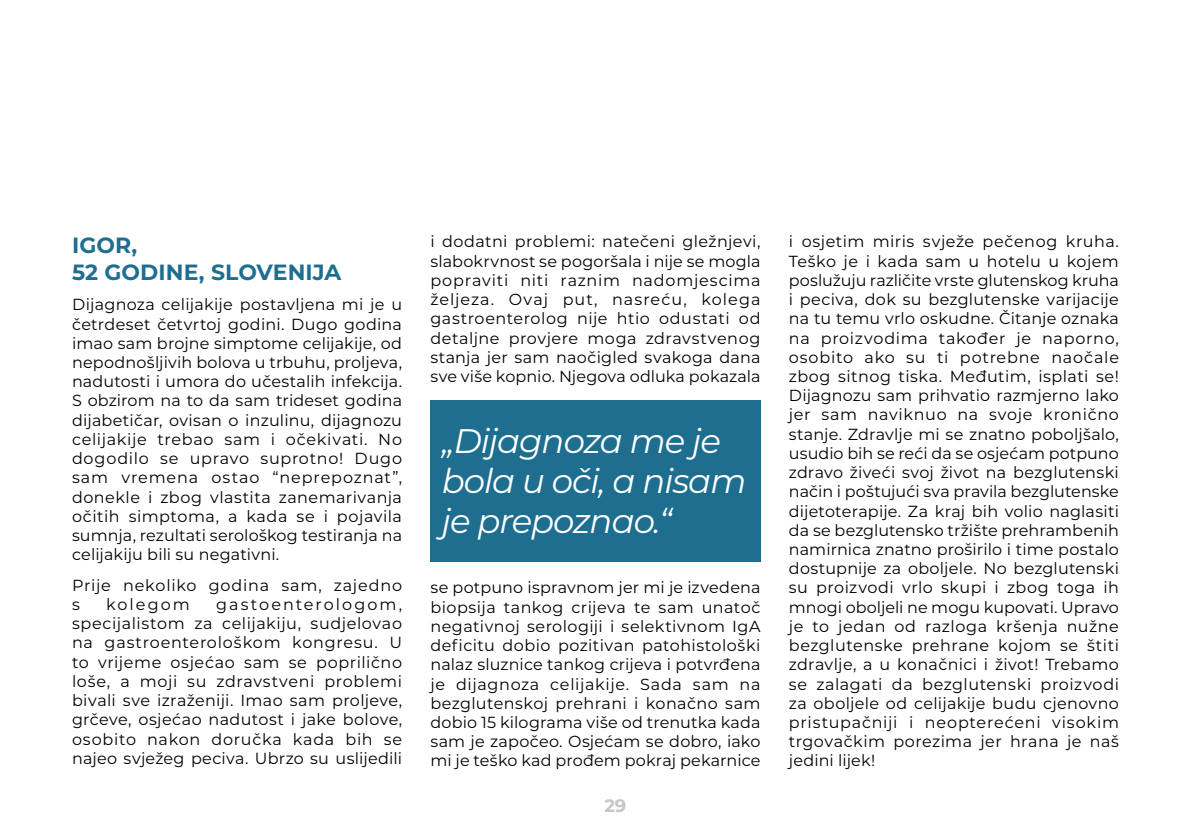
<style>
.page{position:relative;width:1191px;height:840px;background:#fff}
.page>*{position:absolute;margin:0;border:0;box-sizing:border-box;transform-origin:0 0}
._01_Naslov{font:italic 34px/40px "Montserrat";letter-spacing:-.03em;color:#fff}
._04_Mednaslov{font:700 22px/26.4px "Montserrat";letter-spacing:.005em;color:#1e6e90}
.t1{font:700 18px "Montserrat";color:#c6c6c5}
._03_Tekst{font:16px/19.2px "Montserrat";letter-spacing:.015em;color:#000;text-align:justify}
._03_Tekst-2{font:16px/19.2px "Montserrat";letter-spacing:.045em;color:#000}
._03_Tekst-3{font:16px "Montserrat";letter-spacing:.125em;color:#000}
</style>
<div class="page">
<div style="left:430px;top:399px;width:330px;height:162px;background:#1e6e90"></div>
<p class="_04_Mednaslov" style="left:72px;top:231px;width:271px">IGOR,<br>52 GODINE, SLOVENIJA</p>
<p class="_03_Tekst" style="left:72px;top:294px;width:331px">Dijagnoza celijakije postavljena mi je u četrdeset četvrtoj godini. Dugo godina imao sam brojne simptome celijakije, od nepodnošljivih bolova u trbuhu, proljeva, nadutosti i umora do učestalih infekcija.<br>S obzirom na to da sam trideset godina dijabetičar, ovisan o inzulinu, dijagnozu celijakije trebao sam i očekivati. No dogodilo se upravo suprotno! Dugo sam vremena ostao “neprepoznat”, donekle i zbog vlastita zanemarivanja očitih simptoma, a kada se i pojavila sumnja, rezultati serološkog testiranja na celijakiju bili su negativni.</p>
<p class="_03_Tekst-2" style="left:72px;top:574px;width:331px">Prije nekoliko godina sam, zajedno s</p>
<p class="_03_Tekst" style="left:72px;top:593px;width:332px;text-indent:144px">gastoenterologom, specijalistom za celijakiju, sudjelovao na gastroenterološkom kongresu. U to vrijeme osjećao sam se poprilično loše, a moji su zdravstveni problemi bivali sve izraženiji. Imao sam proljeve, grčeve, osjećao nadutost i jake bolove, osobito nakon doručka kada bih se najeo svježeg peciva. Ubrzo su uslijedili</p>
<p class="_03_Tekst-3" style="left:106px;top:593px;width:85px">kolegom</p>
<p class="_03_Tekst" style="left:430px;top:231px;width:332px">i dodatni problemi: natečeni gležnjevi, slabokrvnost se pogoršala i nije se mogla popraviti niti raznim nadomjescima željeza. Ovaj put, nasreću, kolega gastroenterolog nije htio odustati od detaljne provjere moga zdravstvenog stanja jer sam naočigled svakoga dana sve više kopnio. Njegova odluka pokazala</p>
<p class="_01_Naslov" style="left:442px;top:420px;width:306px">„Dijagnoza me je bola u oči, a nisam je prepoznao.“</p>
<p class="_03_Tekst" style="left:430px;top:577px;width:331px">se potpuno ispravnom jer mi je izvedena biopsija tankog crijeva te sam unatoč negativnoj serologiji i selektivnom IgA deficitu dobio pozitivan patohistološki nalaz sluznice tankog crijeva i potvrđena je dijagnoza celijakije. Sada sam na bezglutenskoj prehrani i konačno sam dobio 15 kilograma više od trenutka kada sam je započeo. Osjećam se dobro, iako mi je teško kad prođem pokraj pekarnice</p>
<p class="t1" style="left:604px;top:791px;width:23px">29</p>
<p class="_03_Tekst" style="left:789px;top:231px;width:331px">i osjetim miris svježe pečenog kruha.<br>Teško je i kada sam u hotelu u kojem poslužuju različite vrste glutenskog kruha i peciva, dok su bezglutenske varijacije na tu temu vrlo oskudne. Čitanje oznaka na proizvodima također je naporno, osobito ako su ti potrebne naočale zbog sitnog tiska. Međutim, isplati se!<br>Dijagnozu sam prihvatio razmjerno lako jer sam naviknuo na svoje kronično stanje. Zdravlje mi se znatno poboljšalo, usudio bih se reći da se osjećam potpuno zdravo živeći svoj život na bezglutenski način i poštujući sva pravila bezglutenske dijetoterapije. Za kraj bih volio naglasiti da se bezglutensko tržište prehrambenih namirnica znatno proširilo i time postalo dostupnije za oboljele. No bezglutenski su proizvodi vrlo skupi i zbog toga ih mnogi oboljeli ne mogu kupovati. Upravo je to jedan od razloga kršenja nužne bezglutenske prehrane kojom se štiti zdravlje, a u konačnici i život! Trebamo se zalagati da bezglutenski proizvodi za oboljele od celijakije budu cjenovno pristupačniji i neopterećeni visokim trgovačkim porezima jer hrana je naš jedini lijek!</p>
</div>
